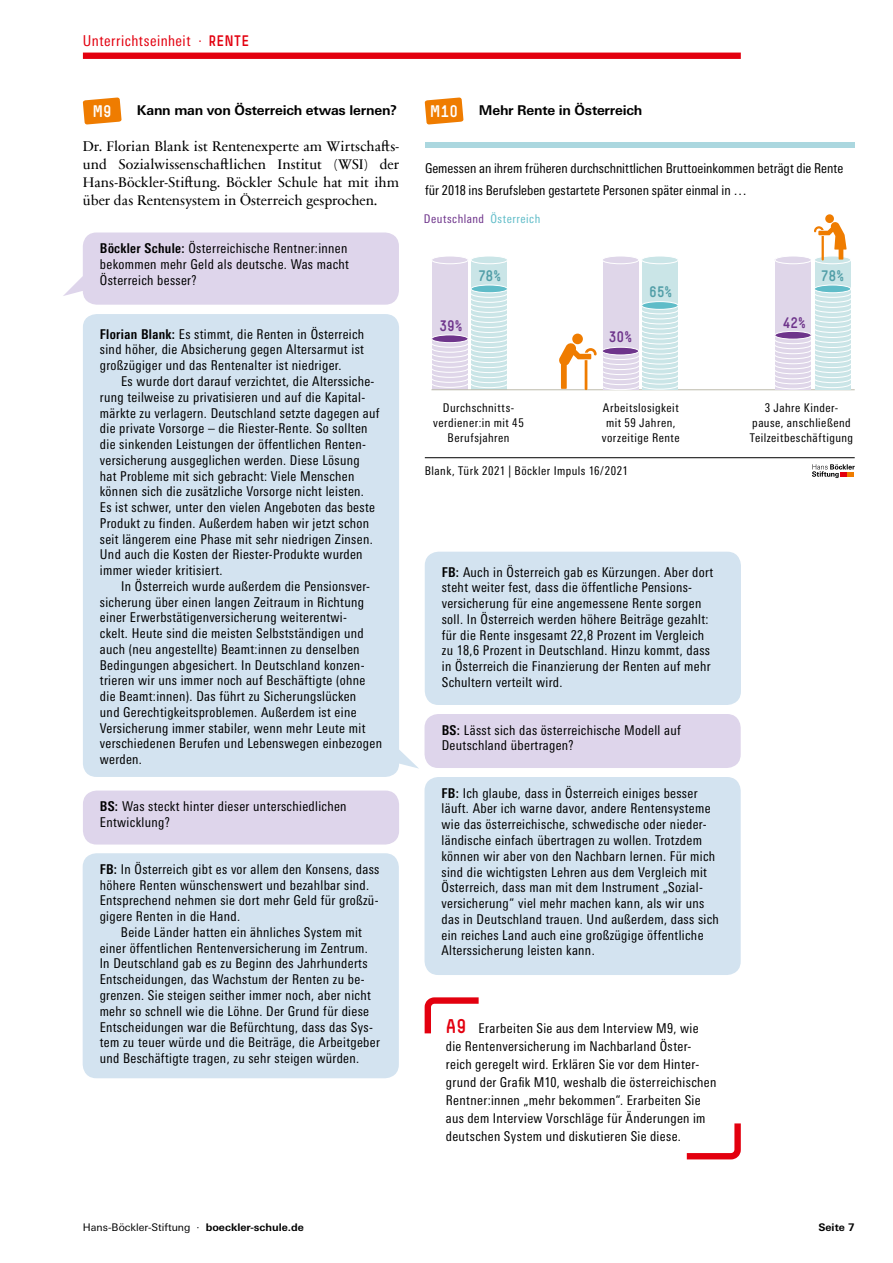
<style>
.page{position:relative;width:893px;height:1263px;background:#fff}
.page>*{position:absolute;margin:0;border:0;box-sizing:border-box;transform-origin:0 0}
.t1{font:16.5px "Simple HBS";color:#fff}
.t2{font:condensed 15px "Univers Next Pro";letter-spacing:.035em;color:#e3000f}
.t3{font:15px "Simple HBS";color:#6e348b}
.t4{font:15px "Simple HBS";color:#519ea7}
.t5{font:14.25px/18px "Sabon Next Com";color:#000;text-align:justify}
.t6{font:condensed 13.5px/15.8px "Univers Next Pro";letter-spacing:.025em;color:#000}
.t7{font:condensed 13.5px/22.5px "Univers Next Pro";color:#000}
.t8{font:700 13.5px "Univers Next Pro";letter-spacing:-.015em;color:#000}
.t9{font:condensed 12px/15px "Univers Next Pro";letter-spacing:.04em;color:#000;text-align:center}
.t10{font:condensed 12px "Univers Next Pro";letter-spacing:.04em;color:#6e348b}
.t11{font:10.5px "Univers Next Pro";color:#000}
.t12{font:700 10.5px "Univers Next Pro";color:#000}
.s1{font-family:"Simple HBS";font-stretch:normal}
.s2{font-weight:700}
.s3{color:#5fbcc8}
.s4{font-family:"Simple HBS";font-stretch:normal;font-size:19.5px;color:#e3000f}
</style>
<div class="page">
<div style="left:83px;top:53px;width:658px;height:6px;background:#e3000f"></div>
<svg style="left:424px;top:997px;width:55px;height:37px"></svg>
<svg style="left:686px;top:1123px;width:55px;height:37px"></svg>
<div style="left:424px;top:714px;width:317px;height:54px;background:#ded5eb;border-radius:14px"></div>
<div style="left:83px;top:790px;width:316px;height:54px;background:#ded5eb;border-radius:14px"></div>
<div style="left:83px;top:314px;width:336px;height:463px;background:#d3e3f0"></div>
<div style="left:83px;top:232px;width:316px;height:73px;background:#ded5eb;border-radius:14px"></div>
<svg style="left:83px;top:97px;width:39px;height:28px"></svg>
<div style="left:425px;top:552px;width:316px;height:153px;background:#d3e3f0;border-radius:14px"></div>
<div style="left:83px;top:853px;width:316px;height:225px;background:#d3e3f0;border-radius:14px"></div>
<div style="left:424px;top:777px;width:317px;height:198px;background:#d3e3f0;border-radius:14px"></div>
<svg style="left:425px;top:97px;width:39px;height:28px"></svg>
<div style="left:425px;top:142px;width:430px;height:6px;background:#abd7df"></div>
<div style="left:432px;top:260px;width:36px;height:129px;background:#dfd6e9"></div>
<div style="left:471px;top:260px;width:36px;height:129px;background:#cae5e7"></div>
<div style="left:432px;top:256px;width:36px;height:8px;background:#dfd6e9;border-radius:50%"></div>
<div style="left:431px;top:256px;width:38px;height:8px;border:1px solid #fff;border-radius:50%"></div>
<div style="left:471px;top:256px;width:36px;height:8px;background:#cae5e7;border-radius:50%"></div>
<div style="left:471px;top:256px;width:37px;height:8px;border:1px solid #fff;border-radius:50%"></div>
<svg style="left:432px;top:284px;width:75px;height:104px"></svg>
<hr style="left:431px;top:389px;width:424px;height:1px;background:#bcbaaa">
<div style="left:603px;top:260px;width:35px;height:129px;background:#dfd6e9"></div>
<div style="left:642px;top:260px;width:36px;height:129px;background:#cae5e7"></div>
<div style="left:642px;top:256px;width:36px;height:8px;background:#cae5e7;border-radius:50%"></div>
<div style="left:641px;top:256px;width:37px;height:8px;border:1px solid #fff;border-radius:50%"></div>
<div style="left:602px;top:256px;width:37px;height:8px;background:#dfd6e9;border-radius:50%"></div>
<div style="left:602px;top:256px;width:37px;height:8px;border:1px solid #fff;border-radius:50%"></div>
<svg style="left:559px;top:301px;width:120px;height:89px"></svg>
<hr style="left:425px;top:457px;width:430px;height:1px;background:#000">
<svg style="left:812px;top:464px;width:43px;height:14px"></svg>
<div style="left:815px;top:260px;width:35px;height:129px;background:#cae5e7"></div>
<div style="left:775px;top:260px;width:36px;height:129px;background:#dfd6e9"></div>
<div style="left:814px;top:256px;width:37px;height:8px;background:#cae5e7;border-radius:50%"></div>
<div style="left:814px;top:256px;width:37px;height:8px;border:1px solid #fff;border-radius:50%"></div>
<svg style="left:774px;top:284px;width:78px;height:106px"></svg>
<div style="left:825px;top:214px;width:9px;height:9px;background:#ef7c00;border-radius:50%"></div>
<svg style="left:814px;top:221px;width:33px;height:40px"></svg>
<div style="left:774px;top:256px;width:37px;height:8px;background:#dfd6e9;border-radius:50%"></div>
<div style="left:774px;top:256px;width:38px;height:8px;border:1px solid #fff;border-radius:50%"></div>
<p class="t2" style="left:83px;top:32px;width:168px">Unterrichtseinheit · <span class="s1">RENTE</span></p>
<p class="t1" style="left:92px;top:102px;width:21px">M9</p>
<p class="t8" style="left:137px;top:102px;width:262px">Kann man von Österreich etwas lernen?</p>
<p class="t5" style="left:83px;top:137px;width:318px">Dr. Florian Blank ist Rentenexperte am Wirtschafts&shy;und Sozialwissenschaftlichen Institut (WSI) der Hans-Böckler-Stiftung. Böckler Schule hat mit ihm über das Rentensystem in Österreich gesprochen.</p>
<p class="t6" style="left:100px;top:240px;width:251px;text-align:justify"><span class="s2">Böckler Schule:</span> Österreichische Rentner:innen bekommen mehr Geld als deutsche. Was macht Österreich besser?</p>
<p class="t6" style="left:100px;top:326px;width:266px;text-align:justify"><span class="s2">Florian Blank:</span> Es stimmt, die Renten in Österreich sind höher, die Absicherung gegen Altersarmut ist großzügiger und das Rentenalter ist niedriger.</p>
<p class="t6" style="left:100px;top:373px;width:281px;text-indent:21px">Es wurde dort darauf verzichtet, die Alterssiche&shy;rung teilweise zu privatisieren und auf die Kapital&shy;märkte zu verlagern. Deutschland setzte dagegen auf die private Vorsorge – die Riester-Rente. So sollten die sinkenden Leistungen der öffentlichen Renten&shy;versicherung ausgeglichen werden. Diese Lösung hat Probleme mit sich gebracht: Viele Menschen können sich die zusätzliche Vorsorge nicht leisten.<br>Es ist schwer, unter den vielen Angeboten das beste Produkt zu finden. Außerdem haben wir jetzt schon seit längerem eine Phase mit sehr niedrigen Zinsen.<br>Und auch die Kosten der Riester-Produkte wurden immer wieder kritisiert.</p>
<p class="t6" style="left:100px;top:578px;width:284px;text-indent:21px">In Österreich wurde außerdem die Pensionsver&shy;sicherung über einen langen Zeitraum in Richtung einer Erwerbstätigenversicherung weiterentwi-<br>ckelt. Heute sind die meisten Selbstständigen und auch (neu angestellte) Beamt:innen zu denselben Bedingungen abgesichert. In Deutschland konzen&shy;trieren wir uns immer noch auf Beschäftigte (ohne die Beamt:innen). Das führt zu Sicherungslücken<br>und Gerechtigkeitsproblemen. Außerdem ist eine Versicherung immer stabiler, wenn mehr Leute mit verschiedenen Berufen und Lebenswegen einbezogen werden.</p>
<p class="t6" style="left:100px;top:798px;width:248px"><span class="s2">BS:</span> Was steckt hinter dieser unterschiedlichen<br>Entwicklung?</p>
<p class="t6" style="left:100px;top:861px;width:281px"><span class="s2">FB:</span> In Österreich gibt es vor allem den Konsens, dass höhere Renten wünschenswert und bezahlbar sind.<br>Entsprechend nehmen sie dort mehr Geld für großzü&shy;gigere Renten in die Hand.</p>
<p class="t6" style="left:100px;top:924px;width:282px;text-indent:21px">Beide Länder hatten ein ähnliches System mit einer öffentlichen Rentenversicherung im Zentrum.<br>In Deutschland gab es zu Beginn des Jahrhunderts Entscheidungen, das Wachstum der Renten zu be&shy;grenzen. Sie steigen seither immer noch, aber nicht mehr so schnell wie die Löhne. Der Grund für diese Entscheidungen war die Befürchtung, dass das Sys&shy;tem zu teuer würde und die Beiträge, die Arbeitgeber und Beschäftigte tragen, zu sehr steigen würden.</p>
<p class="t1" style="left:430px;top:102px;width:30px">M10</p>
<p class="t8" style="left:479px;top:102px;width:165px">Mehr Rente in Österreich</p>
<p class="t7" style="left:425px;top:157px;width:420px">Gemessen an ihrem früheren durchschnittlichen Bruttoeinkommen beträgt die Rente für 2018 ins Berufsleben gestartete Personen später einmal in …</p>
<p class="t10" style="left:424px;top:212px;width:118px">Deutschland <span class="s3">Österreich</span></p>
<p class="t3" style="left:440px;top:317px;width:25px">39%</p>
<p class="t4" style="left:478px;top:267px;width:24px">78%</p>
<p class="t3" style="left:609px;top:328px;width:25px">30%</p>
<p class="t4" style="left:649px;top:284px;width:25px">65%</p>
<p class="t3" style="left:783px;top:314px;width:25px">42%</p>
<p class="t4" style="left:821px;top:267px;width:24px">78%</p>
<p class="t9" style="left:433px;top:400px;width:92px">Durchschnitts&shy;verdiener:in mit 45<br>Berufsjahren</p>
<p class="t9" style="left:602px;top:400px;width:79px">Arbeitslosigkeit mit 59 Jahren, vorzeitige Rente</p>
<p class="t9" style="left:750px;top:400px;width:105px">3 Jahre Kinder&shy;pause, anschließend<br>Teilzeitbeschäftigung</p>
<p class="t9" style="left:425px;top:463px;width:205px">Blank, Türk 2021 | Böckler Impuls 16/2021</p>
<p class="t6" style="left:442px;top:564px;width:273px"><span class="s2">FB:</span> Auch in Österreich gab es Kürzungen. Aber dort steht weiter fest, dass die öffentliche Pensions&shy;versicherung für eine angemessene Rente sorgen soll. In Österreich werden höhere Beiträge gezahlt: für die Rente insgesamt 22,8 Prozent im Vergleich zu 18,6 Prozent in Deutschland. Hinzu kommt, dass in Österreich die Finanzierung der Renten auf mehr Schultern verteilt wird.</p>
<p class="t6" style="left:442px;top:722px;width:241px"><span class="s2">BS:</span> Lässt sich das österreichische Modell auf<br>Deutschland übertragen?</p>
<p class="t6" style="left:442px;top:785px;width:279px"><span class="s2">FB:</span> Ich glaube, dass in Österreich einiges besser läuft. Aber ich warne davor, andere Rentensysteme wie das österreichische, schwedische oder nieder&shy;ländische einfach übertragen zu wollen. Trotzdem können wir aber von den Nachbarn lernen. Für mich sind die wichtigsten Lehren aus dem Vergleich mit Österreich, dass man mit dem Instrument „Sozial&shy;versicherung“ viel mehr machen kann, als wir uns das in Deutschland trauen. Und außerdem, dass sich ein reiches Land auch eine großzügige öffentliche Alterssicherung leisten kann.</p>
<p class="t6" style="left:446px;top:1019px;width:272px;line-height:18px"><span class="s4">A9</span> Erarbeiten Sie aus dem Interview M9, wie die Rentenversicherung im Nachbarland Öster&shy;reich geregelt wird. Erklären Sie vor dem Hinter&shy;grund der Grafik M10, weshalb die österreichischen Rentner:innen „mehr bekommen“. Erarbeiten Sie aus dem Interview Vorschläge für Änderungen im deutschen System und diskutieren Sie diese.</p>
<p class="t11" style="left:83px;top:1222px;width:222px">Hans-Böckler-Stiftung · <span class="s2">boeckler-schule.de</span></p>
<p class="t12" style="left:818px;top:1221px;width:38px">Seite 7</p>
</div>
